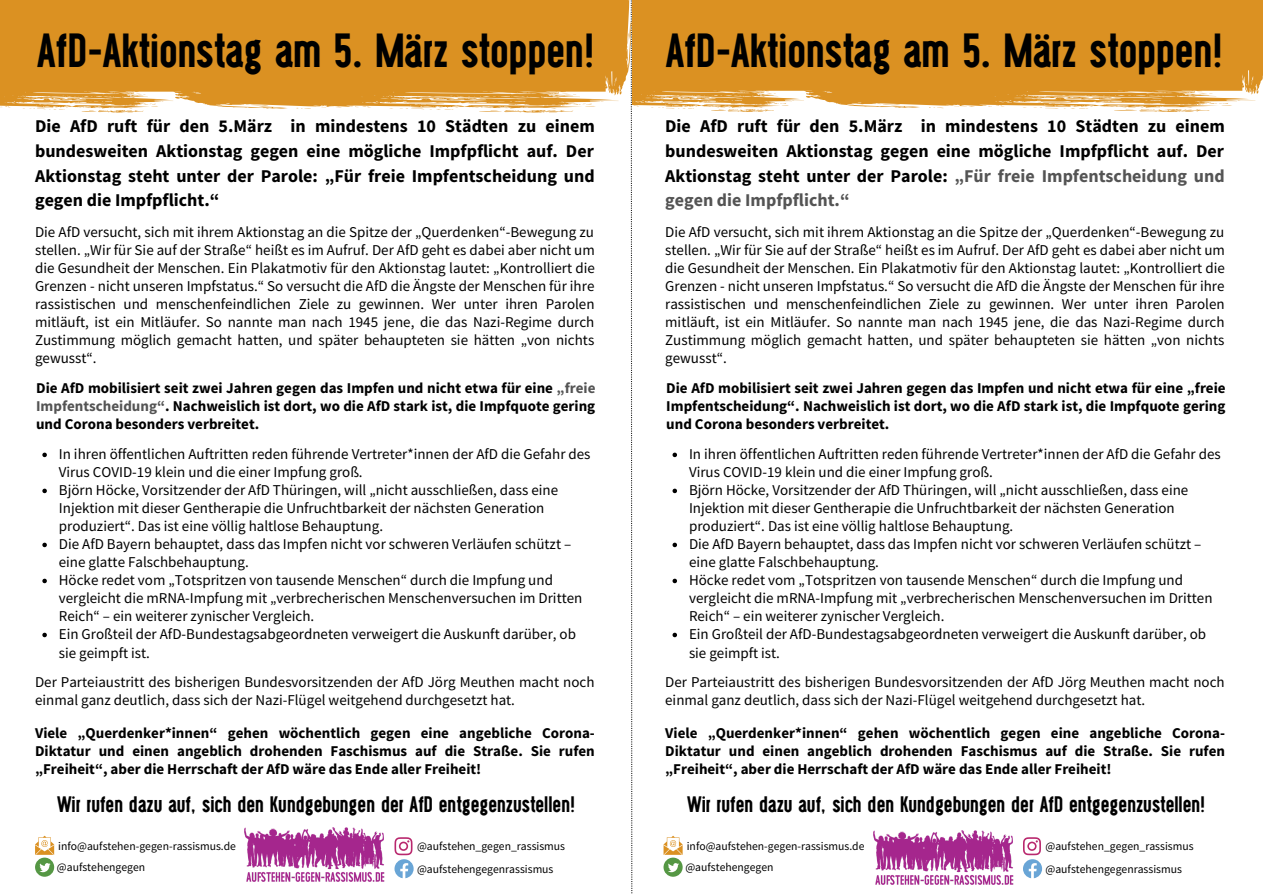
<style>
.page{position:relative;width:1263px;height:894px;background:#fff}
.page>*{position:absolute;margin:0;border:0;box-sizing:border-box;transform-origin:0 0}
.t1{font:700 48px "Wask New";color:#000}
.t2{font:700 22.5px "Wask New";color:#000}
.t3{font:700 18px/24.8px "Source Sans Pro";color:#000;text-align:justify}
.t4{font:15px/18px "Source Sans Pro";color:#000}
.t5{font:700 15px/18px "Source Sans Pro";color:#000;text-align:justify}
.t6{font:11.7px "Source Sans Pro";color:#000}
.s1{color:#545454}
</style>
<div class="page">
<svg style="left:44px;top:109px;width:21px;height:1px"></svg>
<svg style="left:81px;top:110px;width:63px;height:3px"></svg>
<svg style="left:421px;top:109px;width:33px;height:1px"></svg>
<svg style="left:479px;top:110px;width:94px;height:3px"></svg>
<svg style="left:0;top:0;width:627px;height:109px;background:#dd972f"></svg>
<svg style="left:394px;top:837px;width:20px;height:41px"></svg>
<svg style="left:35px;top:835px;width:19px;height:41px"></svg>
<svg style="left:627px;top:0;width:6px;height:893px"></svg>
<svg style="left:666px;top:108px;width:28px;height:1px"></svg>
<svg style="left:711px;top:109px;width:63px;height:3px"></svg>
<svg style="left:1045px;top:108px;width:43px;height:1px"></svg>
<svg style="left:1114px;top:109px;width:96px;height:3px"></svg>
<svg style="left:633px;top:0;width:630px;height:108px;background:#dd972f"></svg>
<svg style="left:1023px;top:837px;width:19px;height:41px"></svg>
<svg style="left:663px;top:835px;width:20px;height:41px"></svg>
<img style="left:244px;top:827px;width:141px;height:54px">
<svg style="left:42px;top:452px;width:5px;height:5px"></svg>
<svg style="left:42px;top:488px;width:5px;height:5px"></svg>
<svg style="left:42px;top:542px;width:5px;height:5px"></svg>
<svg style="left:42px;top:578px;width:5px;height:5px"></svg>
<svg style="left:42px;top:632px;width:5px;height:5px"></svg>
<svg style="left:672px;top:452px;width:5px;height:5px"></svg>
<svg style="left:672px;top:488px;width:5px;height:5px"></svg>
<svg style="left:672px;top:542px;width:5px;height:5px"></svg>
<svg style="left:672px;top:578px;width:5px;height:5px"></svg>
<svg style="left:672px;top:632px;width:5px;height:5px"></svg>
<img style="left:873px;top:830px;width:141px;height:54px">
<p class="t1" style="left:37px;top:27px;width:559px">AfD-Aktionstag am 5. März stoppen!</p>
<p class="t1" style="left:666px;top:27px;width:559px">AfD-Aktionstag am 5. März stoppen!</p>
<p class="t3" style="left:35px;top:113px;width:561px">Die AfD ruft für den 5.März in mindestens 10 Städten zu einem bundesweiten Aktionstag gegen eine mögliche Impfpflicht auf. Der Aktionstag steht unter der Parole: „Für freie Impfentscheidung und gegen die Impfpflicht.“</p>
<p class="t4" style="left:35px;top:222px;width:561px;text-align:justify">Die AfD versucht, sich mit ihrem Aktionstag an die Spitze der „Querdenken“-Bewegung zu stellen. „Wir für Sie auf der Straße“ heißt es im Aufruf. Der AfD geht es dabei aber nicht um die Gesundheit der Menschen. Ein Plakatmotiv für den Aktionstag lautet: „Kontrolliert die Grenzen - nicht unseren Impfstatus.“ So versucht die AfD die Ängste der Menschen für ihre rassistischen und menschenfeindlichen Ziele zu gewinnen. Wer unter ihren Parolen mitläuft, ist ein Mitläufer. So nannte man nach 1945 jene, die das Nazi-Regime durch Zustimmung möglich gemacht hatten, und später behaupteten sie hätten „von nichts gewusst“.</p>
<p class="t5" style="left:36px;top:378px;width:561px">Die AfD mobilisiert seit zwei Jahren gegen das Impfen und nicht etwa für eine <span class="s1">„freie Impfentscheidung“</span>. Nachweislich ist dort, wo die AfD stark ist, die Impfquote gering und Corona besonders verbreitet.</p>
<p class="t4" style="left:59px;top:445px;width:533px">In ihren öffentlichen Auftritten reden führende Vertreter*innen der AfD die Gefahr des<br>Virus COVID-19 klein und die einer Impfung groß.</p>
<p class="t4" style="left:59px;top:481px;width:501px">Björn Höcke, Vorsitzender der AfD Thüringen, will „nicht ausschließen, dass eine<br>Injektion mit dieser Gentherapie die Unfruchtbarkeit der nächsten Generation produziert“. Das ist eine völlig haltlose Behauptung.</p>
<p class="t4" style="left:59px;top:535px;width:514px">Die AfD Bayern behauptet, dass das Impfen nicht vor schweren Verläufen schützt – eine glatte Falschbehauptung.</p>
<p class="t4" style="left:59px;top:571px;width:525px">Höcke redet vom „Totspritzen von tausende Menschen“ durch die Impfung und vergleicht die mRNA-Impfung mit „verbrecherischen Menschenversuchen im Dritten<br>Reich“ – ein weiterer zynischer Vergleich.</p>
<p class="t4" style="left:59px;top:625px;width:519px">Ein Großteil der AfD-Bundestagsabgeordneten verweigert die Auskunft darüber, ob sie geimpft ist.</p>
<p class="t4" style="left:35px;top:672px;width:561px">Der Parteiaustritt des bisherigen Bundesvorsitzenden der AfD Jörg Meuthen macht noch einmal ganz deutlich, dass sich der Nazi-Flügel weitgehend durchgesetzt hat.</p>
<p class="t5" style="left:35px;top:723px;width:561px">Viele „Querdenker*innen“ gehen wöchentlich gegen eine angebliche Corona-Diktatur und einen angeblich drohenden Faschismus auf die Straße. Sie rufen „Freiheit“, aber die Herrschaft der AfD wäre das Ende aller Freiheit!</p>
<p class="t2" style="left:57px;top:792px;width:520px">Wir rufen dazu auf, sich den Kundgebungen der AfD entgegenzustellen!</p>
<p class="t6" style="left:58px;top:838px;width:179px">info@aufstehen-gegen-rassismus.de</p>
<p class="t6" style="left:417px;top:860px;width:138px">@aufstehengegenrassismus</p>
<p class="t6" style="left:417px;top:838px;width:150px">@aufstehen_gegen_rassismus</p>
<p class="t6" style="left:57px;top:859px;width:90px">@aufstehengegen</p>
<p class="t3" style="left:665px;top:113px;width:561px">Die AfD ruft für den 5.März in mindestens 10 Städten zu einem bundesweiten Aktionstag gegen eine mögliche Impfpflicht auf. Der Aktionstag steht unter der Parole: <span class="s1">„Für freie Impfentscheidung und gegen die Impfpflicht.“</span></p>
<p class="t4" style="left:665px;top:222px;width:561px;text-align:justify">Die AfD versucht, sich mit ihrem Aktionstag an die Spitze der „Querdenken“-Bewegung zu stellen. „Wir für Sie auf der Straße“ heißt es im Aufruf. Der AfD geht es dabei aber nicht um die Gesundheit der Menschen. Ein Plakatmotiv für den Aktionstag lautet: „Kontrolliert die Grenzen - nicht unseren Impfstatus.“ So versucht die AfD die Ängste der Menschen für ihre rassistischen und menschenfeindlichen Ziele zu gewinnen. Wer unter ihren Parolen mitläuft, ist ein Mitläufer. So nannte man nach 1945 jene, die das Nazi-Regime durch Zustimmung möglich gemacht hatten, und später behaupteten sie hätten „von nichts gewusst“.</p>
<p class="t5" style="left:666px;top:378px;width:561px">Die AfD mobilisiert seit zwei Jahren gegen das Impfen und nicht etwa für eine „freie Impfentscheidung“. Nachweislich ist dort, wo die AfD stark ist, die Impfquote gering und Corona besonders verbreitet.</p>
<p class="t4" style="left:689px;top:445px;width:533px">In ihren öffentlichen Auftritten reden führende Vertreter*innen der AfD die Gefahr des<br>Virus COVID-19 klein und die einer Impfung groß.</p>
<p class="t4" style="left:689px;top:481px;width:501px">Björn Höcke, Vorsitzender der AfD Thüringen, will „nicht ausschließen, dass eine<br>Injektion mit dieser Gentherapie die Unfruchtbarkeit der nächsten Generation produziert“. Das ist eine völlig haltlose Behauptung.</p>
<p class="t4" style="left:689px;top:535px;width:514px">Die AfD Bayern behauptet, dass das Impfen nicht vor schweren Verläufen schützt – eine glatte Falschbehauptung.</p>
<p class="t4" style="left:689px;top:571px;width:525px">Höcke redet vom „Totspritzen von tausende Menschen“ durch die Impfung und vergleicht die mRNA-Impfung mit „verbrecherischen Menschenversuchen im Dritten<br>Reich“ – ein weiterer zynischer Vergleich.</p>
<p class="t4" style="left:689px;top:625px;width:519px">Ein Großteil der AfD-Bundestagsabgeordneten verweigert die Auskunft darüber, ob sie geimpft ist.</p>
<p class="t4" style="left:665px;top:672px;width:561px">Der Parteiaustritt des bisherigen Bundesvorsitzenden der AfD Jörg Meuthen macht noch einmal ganz deutlich, dass sich der Nazi-Flügel weitgehend durchgesetzt hat.</p>
<p class="t5" style="left:665px;top:723px;width:561px">Viele „Querdenker*innen“ gehen wöchentlich gegen eine angebliche Corona-Diktatur und einen angeblich drohenden Faschismus auf die Straße. Sie rufen „Freiheit“, aber die Herrschaft der AfD wäre das Ende aller Freiheit!</p>
<p class="t2" style="left:687px;top:792px;width:520px">Wir rufen dazu auf, sich den Kundgebungen der AfD entgegenzustellen!</p>
<p class="t6" style="left:687px;top:838px;width:179px">info@aufstehen-gegen-rassismus.de</p>
<p class="t6" style="left:685px;top:859px;width:90px">@aufstehengegen</p>
<p class="t6" style="left:1045px;top:838px;width:150px">@aufstehen_gegen_rassismus</p>
<p class="t6" style="left:1045px;top:860px;width:138px">@aufstehengegenrassismus</p>
</div>
